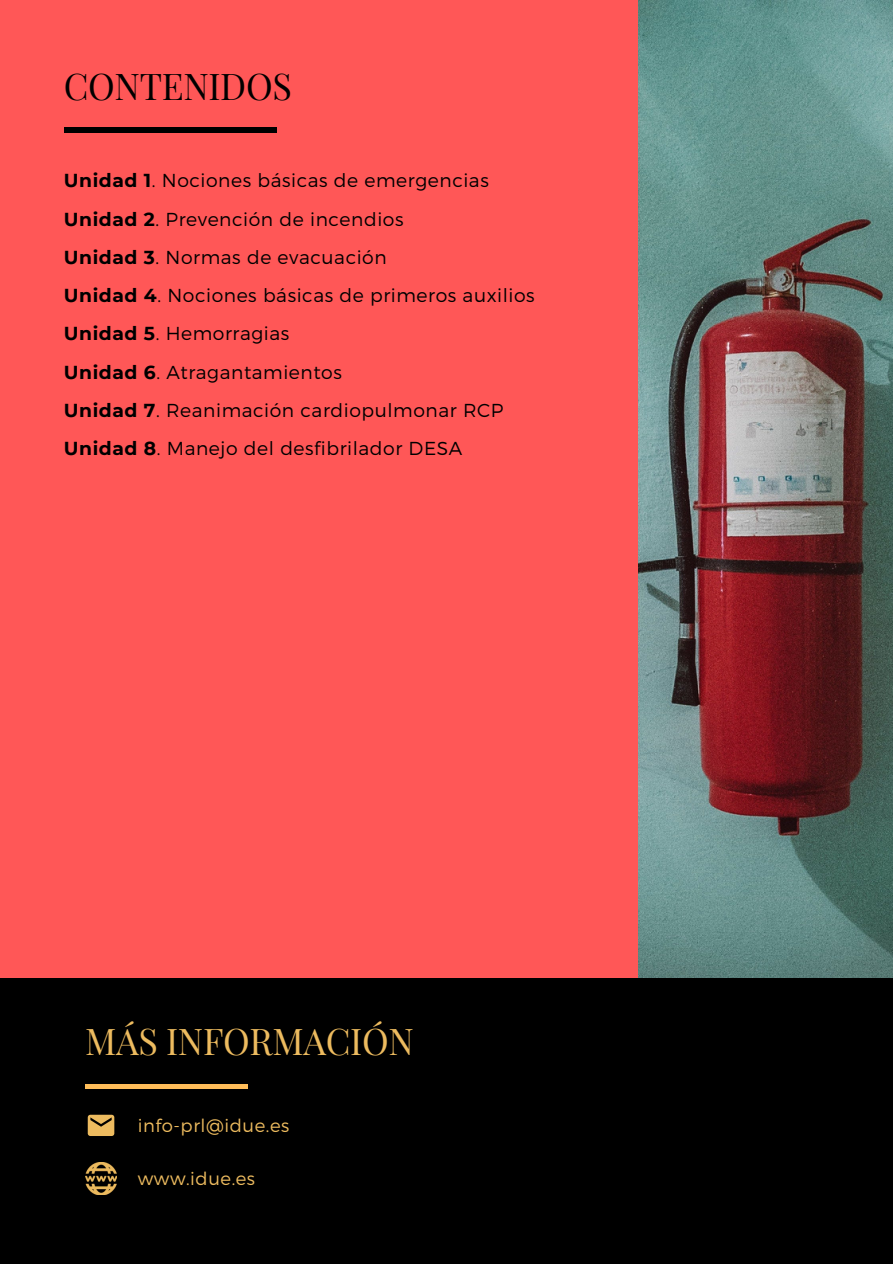
<style>
.page{position:relative;width:893px;height:1264px;background:#fff}
.page>*{position:absolute;margin:0;border:0;box-sizing:border-box;transform-origin:0 0}
.t1{font:36px "Playfair Display";letter-spacing:-.01em;color:#edbb5f}
.t2{font:36px "Playfair Display";letter-spacing:-.01em;color:#000}
.t3{font:300 18.75px "Montserrat";letter-spacing:.03em;color:#000}
.t4{font:300 18px "Montserrat";letter-spacing:.03em;color:#edbb5f}
.s1{font-weight:700}
</style>
<div class="page">
<div style="left:0;top:0;width:892px;height:1263px;background:#ff5757"></div>
<img style="left:638px;top:0;width:254px;height:978px">
<hr style="left:64px;top:128px;width:212px;height:4px;background:#000">
<div style="left:0;top:978px;width:892px;height:285px;background:#000"></div>
<hr style="left:85px;top:1084px;width:163px;height:4px;background:#ffbd59">
<svg style="left:88px;top:1114px;width:26px;height:21px"></svg>
<img style="left:85px;top:1162px;width:32px;height:32px">
<p class="t2" style="left:64px;top:61px;width:229px">CONTENIDOS</p>
<p class="t3" style="left:64px;top:168px;width:426px"><span class="s1">Unidad 1</span>. Nociones básicas de emergencias</p>
<p class="t3" style="left:64px;top:207px;width:341px"><span class="s1">Unidad 2</span>. Prevención de incendios</p>
<p class="t3" style="left:64px;top:245px;width:324px"><span class="s1">Unidad 3</span>. Normas de evacuación</p>
<p class="t3" style="left:64px;top:283px;width:472px"><span class="s1">Unidad 4</span>. Nociones básicas de primeros auxilios</p>
<p class="t3" style="left:64px;top:321px;width:227px"><span class="s1">Unidad 5</span>. Hemorragias</p>
<p class="t3" style="left:64px;top:360px;width:279px"><span class="s1">Unidad 6</span>. Atragantamientos</p>
<p class="t3" style="left:64px;top:398px;width:441px"><span class="s1">Unidad 7</span>. Reanimación cardiopulmonar RCP</p>
<p class="t3" style="left:64px;top:436px;width:400px"><span class="s1">Unidad 8</span>. Manejo del desfibrilador DESA</p>
<p class="t1" style="left:85px;top:1016px;width:330px">MÁS INFORMACIÓN</p>
<p class="t4" style="left:138px;top:1113px;width:153px">info-prl@idue.es</p>
<p class="t4" style="left:138px;top:1166px;width:119px">www.idue.es</p>
</div>
